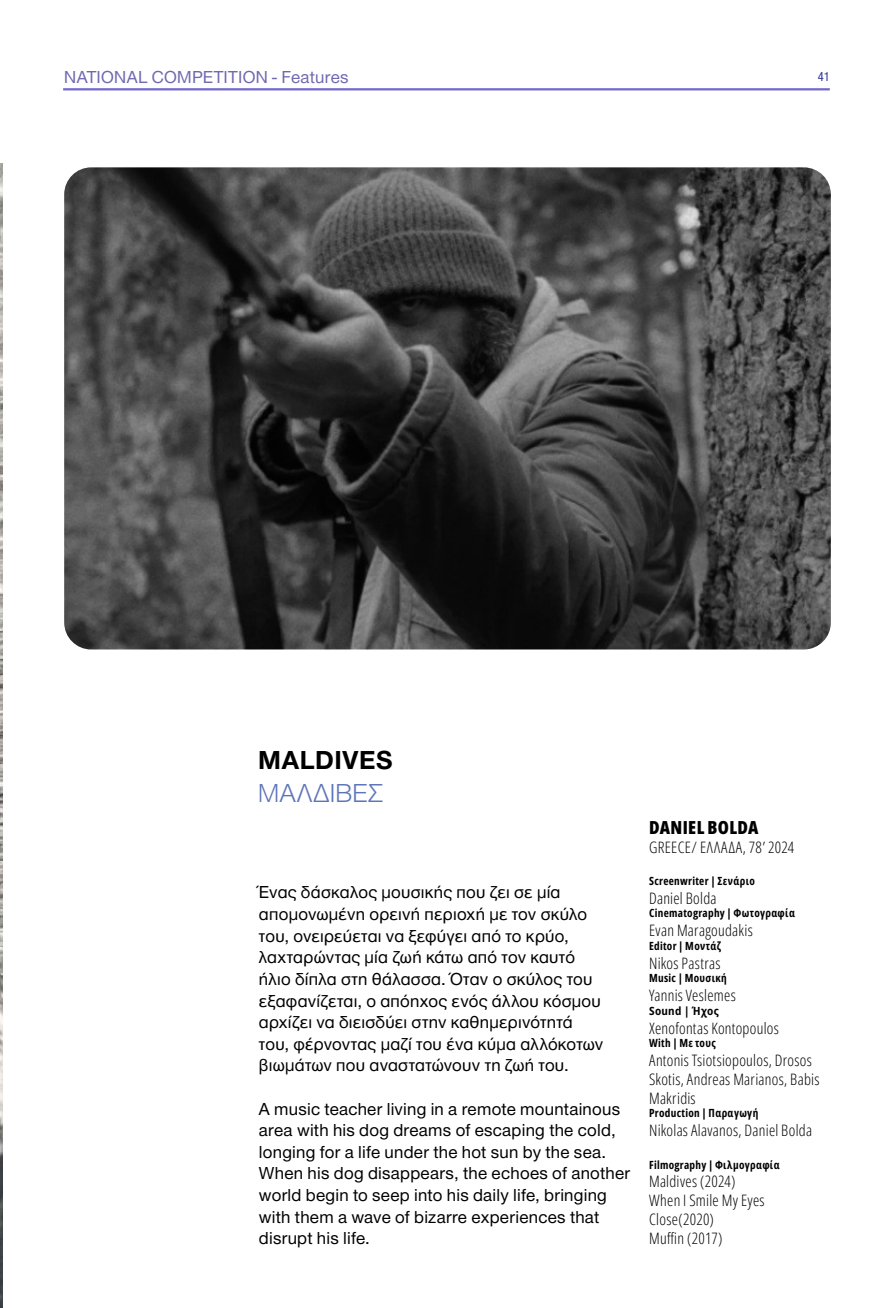
<style>
.page{position:relative;width:893px;height:1308px;background:#fff}
.page>*{position:absolute;margin:0;border:0;box-sizing:border-box;transform-origin:0 0}
.t1{font:700 27px "Helvetica Neue Greek";letter-spacing:.025em;color:#000}
.t2{font:300 27px "Helvetica Neue Greek";letter-spacing:.025em;color:#5d74b8}
.t3{font:18px/21.6px "Helvetica Neue Greek";letter-spacing:.015em;color:#000}
.t4{font:18px "Helvetica Neue Greek";letter-spacing:.015em;color:#6e69b0}
.t5{font:800 18px "Open Sans Condensed";letter-spacing:.02em;color:#000}
.t6{font:300 15.75px/18.9px "Open Sans Condensed";letter-spacing:.02em;color:#000}
.t7{font:condensed 13.5px "Helvetica Neue Greek";color:#2f3895}
.t8{font:700 11.25px "Open Sans Condensed";letter-spacing:.03em;color:#000}
.t9{font:700 semi-condensed 11.25px "Open Sans";letter-spacing:.03em;color:#000}
</style>
<div class="page">
<hr style="left:63px;top:88px;width:767px;height:2px;background:#7167cd">
<img style="left:0;top:163px;width:2px;height:1144px">
<img style="left:64px;top:167px;width:767px;height:482px">
<p class="t4" style="left:64px;top:67px;width:286px">NATIONAL COMPETITION - Features</p>
<p class="t7" style="left:818px;top:70px;width:14px">41</p>
<h1 class="t1" style="left:258px;top:745px;width:136px">MALDIVES</h1>
<h1 class="t2" style="left:258px;top:779px;width:126px">ΜΑΛΔΙΒΕΣ</h1>
<p class="t3" style="left:259px;top:881px;width:346px">Ένας δάσκαλος μουσικής που ζει σε μία απομονωμένη ορεινή περιοχή με τον σκύλο του, ονειρεύεται να ξεφύγει από το κρύο, λαχταρώντας μία ζωή κάτω από τον καυτό ήλιο δίπλα στη θάλασσα. Όταν ο σκύλος του εξαφανίζεται, ο απόηχος ενός άλλου κόσμου αρχίζει να διεισδύει στην καθημερινότητά του, φέρνοντας μαζί του ένα κύμα αλλόκοτων βιωμάτων που αναστατώνουν τη ζωή του.</p>
<p class="t3" style="left:259px;top:1097px;width:373px">A music teacher living in a remote mountainous area with his dog dreams of escaping the cold, longing for a life under the hot sun by the sea.<br>When his dog disappears, the echoes of another world begin to seep into his daily life, bringing with them a wave of bizarre experiences that disrupt his life.</p>
<p class="t5" style="left:649px;top:813px;width:111px">DANIEL BOLDA</p>
<p class="t6" style="left:649px;top:837px;width:147px">GREECE/ ΕΛΛΑΔΑ, 78’ 2024</p>
<p class="t8" style="left:649px;top:872px;width:107px">Screenwriter | Σενάριο</p>
<p class="t6" style="left:649px;top:888px;width:69px">Daniel Bolda</p>
<p class="t8" style="left:649px;top:905px;width:147px">Cinematography | Φωτογραφία</p>
<p class="t6" style="left:649px;top:920px;width:105px">Evan Maragoudakis</p>
<p class="t8" style="left:649px;top:937px;width:74px">Editor | Μοντάζ</p>
<p class="t6" style="left:649px;top:953px;width:73px">Nikos Pastras</p>
<p class="t8" style="left:649px;top:970px;width:79px">Music | Μουσική</p>
<p class="t6" style="left:649px;top:985px;width:88px">Yannis Veslemes</p>
<p class="t9" style="left:649px;top:1002px;width:71px">Sound | Ήχος</p>
<p class="t6" style="left:649px;top:1018px;width:131px">Xenofontas Kontopoulos</p>
<p class="t8" style="left:649px;top:1034px;width:68px">With | Με τους</p>
<p class="t6" style="left:649px;top:1050px;width:172px">Antonis Tsiotsiopoulos, Drosos<br>Skotis, Andreas Marianos, Babis<br>Makridis</p>
<p class="t8" style="left:649px;top:1105px;width:111px">Production | Παραγωγή</p>
<p class="t6" style="left:649px;top:1120px;width:164px">Nikolas Alavanos, Daniel Bolda</p>
<p class="t8" style="left:649px;top:1156px;width:132px">Filmography | Φιλμογραφία</p>
<p class="t6" style="left:649px;top:1171px;width:117px">Maldives (2024)<br>When I Smile My Eyes<br>Close(2020)<br>Muffin (2017)</p>
</div>
